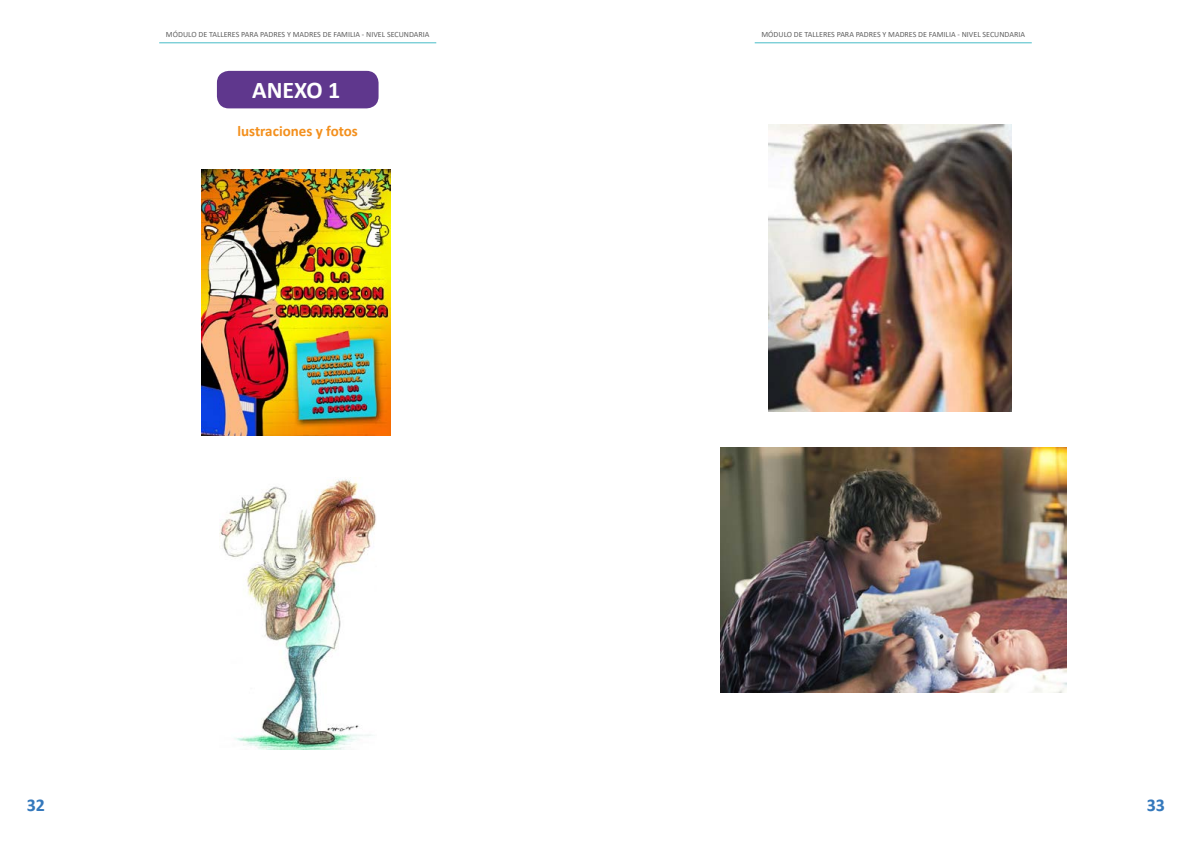
<style>
.page{position:relative;width:1191px;height:842px;background:#fff}
.page>*{position:absolute;margin:0;border:0;box-sizing:border-box;transform-origin:0 0}
.t1{font:700 24px "Calibri";color:#fff}
.t2{font:700 18px "Calibri";color:#3478bc}
.t3{font:700 15px "Calibri";color:#f38f1c}
.t4{font:8px "Calibri";color:#616161}
</style>
<div class="page">
<hr style="left:159px;top:43px;width:277px;height:1px;background:#47bcc8">
<hr style="left:754px;top:43px;width:277px;height:1px;background:#47bcc8">
<div style="left:217px;top:71px;width:161px;height:37px;background:#5f378d;border-radius:12px"></div>
<img style="left:202px;top:169px;width:189px;height:267px">
<img style="left:219px;top:479px;width:157px;height:270px">
<img style="left:720px;top:448px;width:346px;height:244px">
<img style="left:769px;top:125px;width:242px;height:287px">
<p class="t4" style="left:166px;top:29px;width:265px">MÓDULO DE TALLERES PARA PADRES Y MADRES DE FAMILIA - NIVEL SECUNDARIA</p>
<p class="t4" style="left:761px;top:29px;width:265px">MÓDULO DE TALLERES PARA PADRES Y MADRES DE FAMILIA - NIVEL SECUNDARIA</p>
<h1 class="t1" style="left:252px;top:73px;width:90px">ANEXO 1</h1>
<h3 class="t3" style="left:237px;top:120px;width:122px">lustraciones y fotos</h3>
<h2 class="t2" style="left:27px;top:792px;width:20px">32</h2>
<h2 class="t2" style="left:1146px;top:792px;width:20px">33</h2>
</div>
